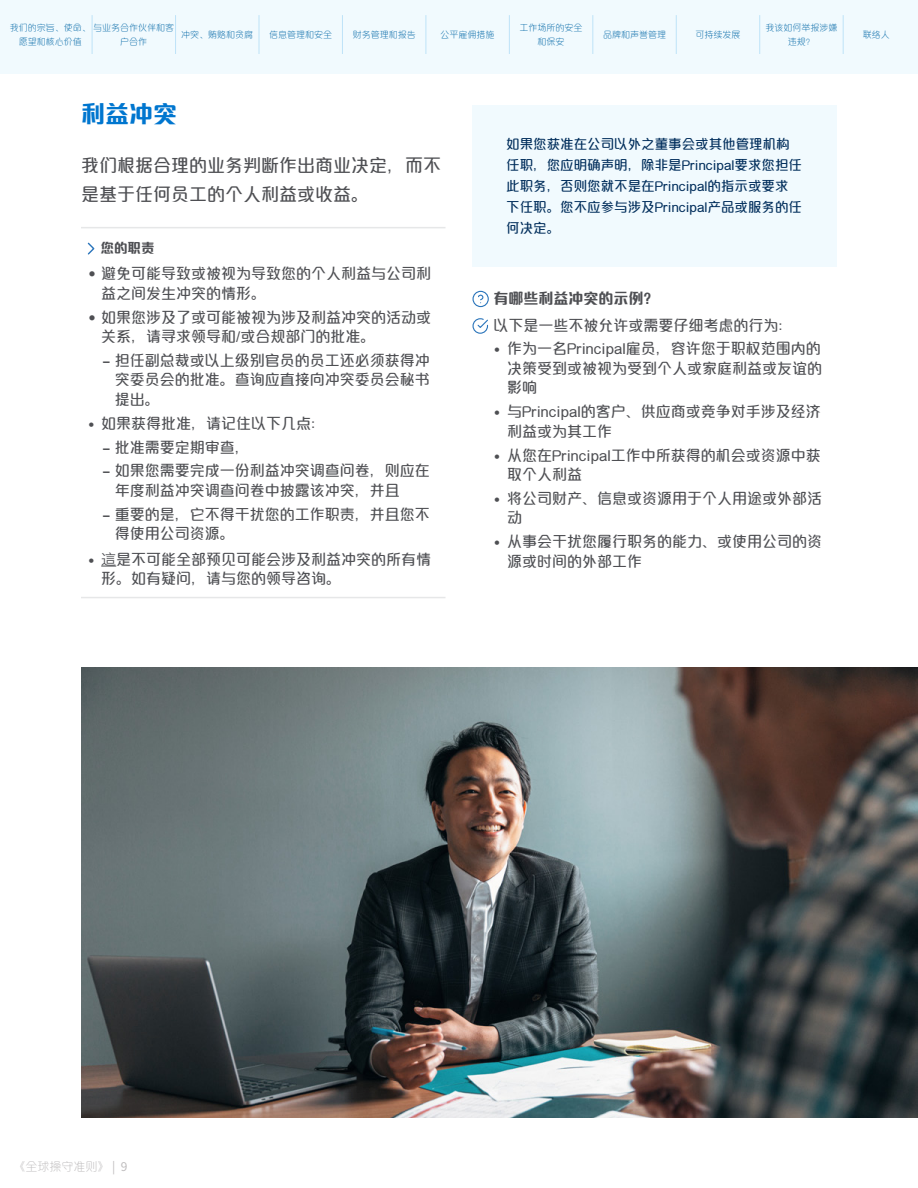
<style>
.page{position:relative;width:918px;height:1188px;background:#fff}
.page>*{position:absolute;margin:0;border:0;box-sizing:border-box;transform-origin:0 0}
.t1{font:800 24px "M Elle PRC";color:#0076cf}
.t2{font:500 18px/28.5px "M Elle PRC";color:#4e4f53}
.t3{font:500 15px/19.5px "M Elle PRC";color:#4e4f53}
.t4{font:800 15px "M Elle PRC";color:#4e4f53}
.t5{font:500 13.5px/21px "M Elle PRC";color:#002d5b}
.t6{font:800 13.5px "M Elle PRC";color:#4e4f53}
.t7{font:300 12px "M Elle PRC";color:#bfbdbe}
.t8{font:300 9px/13.5px "M Elle PRC";color:#0066a6;text-align:center}
.s1{font-family:"FS Elliot Pro";font-weight:400;font-size:18px}
.s2{font-family:"FS Elliot Pro";font-weight:700}
.s3{font-family:"FS Elliot Pro";font-weight:400}
.s4{font-family:"Hiragino Sans GB W3";font-weight:400}
.s5{font-family:"Noto Sans TC";font-weight:400}
</style>
<div class="page">
<div style="left:0;top:0;width:918px;height:74px;background:#f1fafe"></div>
<hr style="left:92px;top:15px;width:1px;height:39px;background:#bee3f8">
<hr style="left:175px;top:15px;width:1px;height:39px;background:#bee3f8">
<hr style="left:259px;top:15px;width:1px;height:39px;background:#bee3f8">
<hr style="left:342px;top:15px;width:1px;height:39px;background:#bee3f8">
<hr style="left:426px;top:15px;width:1px;height:39px;background:#bee3f8">
<hr style="left:509px;top:15px;width:1px;height:39px;background:#bee3f8">
<hr style="left:592px;top:15px;width:1px;height:39px;background:#bee3f8">
<hr style="left:676px;top:15px;width:1px;height:39px;background:#bee3f8">
<hr style="left:759px;top:15px;width:1px;height:39px;background:#bee3f8">
<hr style="left:843px;top:15px;width:1px;height:39px;background:#bee3f8">
<hr style="left:81px;top:227px;width:365px;height:1px;background:#e6e7e8">
<hr style="left:81px;top:597px;width:365px;height:1px;background:#e6e7e8">
<svg style="left:87px;top:242px;width:8px;height:13px"></svg>
<svg style="left:101px;top:566px;width:15px;height:1px"></svg>
<div style="left:472px;top:106px;width:365px;height:161px;background:#f1fafe"></div>
<svg style="left:472px;top:290px;width:17px;height:18px"></svg>
<svg style="left:472px;top:318px;width:16px;height:16px"></svg>
<img style="left:81px;top:667px;width:837px;height:451px">
<p class="t8" style="left:19px;top:21px;width:157px;text-align:left;text-indent:-9px">我们的宗旨、使命、与业务合作伙伴和客愿望和核心价值</p>
<p class="t8" style="left:181px;top:28px;width:73px">冲突、贿赂和贪腐</p>
<p class="t8" style="left:269px;top:28px;width:64px">信息管理和安全</p>
<p class="t8" style="left:353px;top:28px;width:64px">财务管理和报告</p>
<p class="t8" style="left:441px;top:28px;width:55px">公平雇佣措施</p>
<p class="t8" style="left:520px;top:21px;width:64px">工作场所的安全和保安</p>
<p class="t8" style="left:603px;top:28px;width:64px">品牌和声誉管理</p>
<p class="t8" style="left:696px;top:28px;width:46px">可持续发展</p>
<p class="t8" style="left:765px;top:21px;width:73px">我该如何举报涉嫌违规？</p>
<p class="t8" style="left:863px;top:28px;width:28px">联络人</p>
<p class="t8" style="left:120px;top:34px;width:28px">户合作</p>
<h1 class="t1" style="left:81px;top:101px;width:97px">利益冲突</h1>
<p class="t2" style="left:81px;top:151px;width:361px">我们根据合理的业务判断作出商业决定，而不是基于任何员工的个人利益或收益。</p>
<p class="t6" style="left:101px;top:240px;width:55px">您的职责</p>
<p class="t3" style="left:101px;top:264px;width:331px;text-indent:-14px"><span class="s1">•</span> 避免可能导致或被视为导致您的个人利益与公司利益之间发生冲突的情形。</p>
<p class="t3" style="left:101px;top:307px;width:331px;text-indent:-14px"><span class="s1">•</span> 如果您涉及了或可能被视为涉及利益冲突的活动或关系，请寻求领导和/或合规部门的批准。</p>
<p class="t3" style="left:115px;top:351px;width:316px;text-align:justify;text-indent:-12px"><span class="s2">–</span> 担任副总裁或以上级别官员的员工还必须获得冲突委员会的批准。查询应直接向冲突委员会秘书提出。</p>
<p class="t3" style="left:88px;top:413px;width:240px"><span class="s3">•</span> 如果获得批准，请记住以下几点：</p>
<p class="t3" style="left:103px;top:437px;width:148px"><span class="s2">–</span> 批准需要定期审查，</p>
<p class="t3" style="left:115px;top:461px;width:316px;text-indent:-12px"><span class="s2">–</span> 如果您需要完成一份利益冲突调查问卷，则应在年度利益冲突调查问卷中披露该冲突，并且</p>
<p class="t3" style="left:115px;top:504px;width:316px;text-indent:-12px"><span class="s2">–</span> 重要的是，它不得干扰您的工作职责，并且您不得使用公司资源。</p>
<p class="t3" style="left:101px;top:549px;width:331px;text-indent:-14px"><span class="s3">•</span> <span class="s4">這</span>是不可能全部预见可能会涉及利益冲突的所有情形。如有疑问，请与您的领导咨询。</p>
<p class="t5" style="left:506px;top:134px;width:297px">如果您获准在公司以外之董事会或其他管理机构任职，您应明确声明，除非是Principal要求您担任此职务，否则您就不是在Principal的指示或要求下任职。您不应参与涉及Principal产品或服务的任何决定。</p>
<p class="t4" style="left:494px;top:290px;width:166px">有哪些利益冲突的示例？</p>
<p class="t3" style="left:494px;top:315px;width:302px">以下是一些不被允许或需要仔细考虑的行为：</p>
<p class="t3" style="left:507px;top:339px;width:317px;text-align:justify;text-indent:-14px"><span class="s3">•</span> 作为一名Principal雇员，容许您于职权范围内的决策受到或被视为受到个人或家庭利益或友谊的影响</p>
<p class="t3" style="left:507px;top:402px;width:315px;text-indent:-14px"><span class="s3">•</span> 与Principal的客户、供应商或竞争对手涉及经济利益或为其工作</p>
<p class="t3" style="left:507px;top:445px;width:315px;text-indent:-14px"><span class="s3">•</span> 从您在Principal工作中所获得的机会或资源中获取个人利益</p>
<p class="t3" style="left:507px;top:488px;width:317px;text-indent:-14px"><span class="s3">•</span> 将公司财产、信息或资源用于个人用途或外部活动</p>
<p class="t3" style="left:507px;top:532px;width:317px;text-indent:-14px"><span class="s3">•</span> 从事会干扰您履行职务的能力、或使用公司的资源或时间的外部工作</p>
<p class="t7" style="left:14px;top:1159px;width:115px">《全球操守准则》 <span class="s5">| 9</span></p>
</div>
